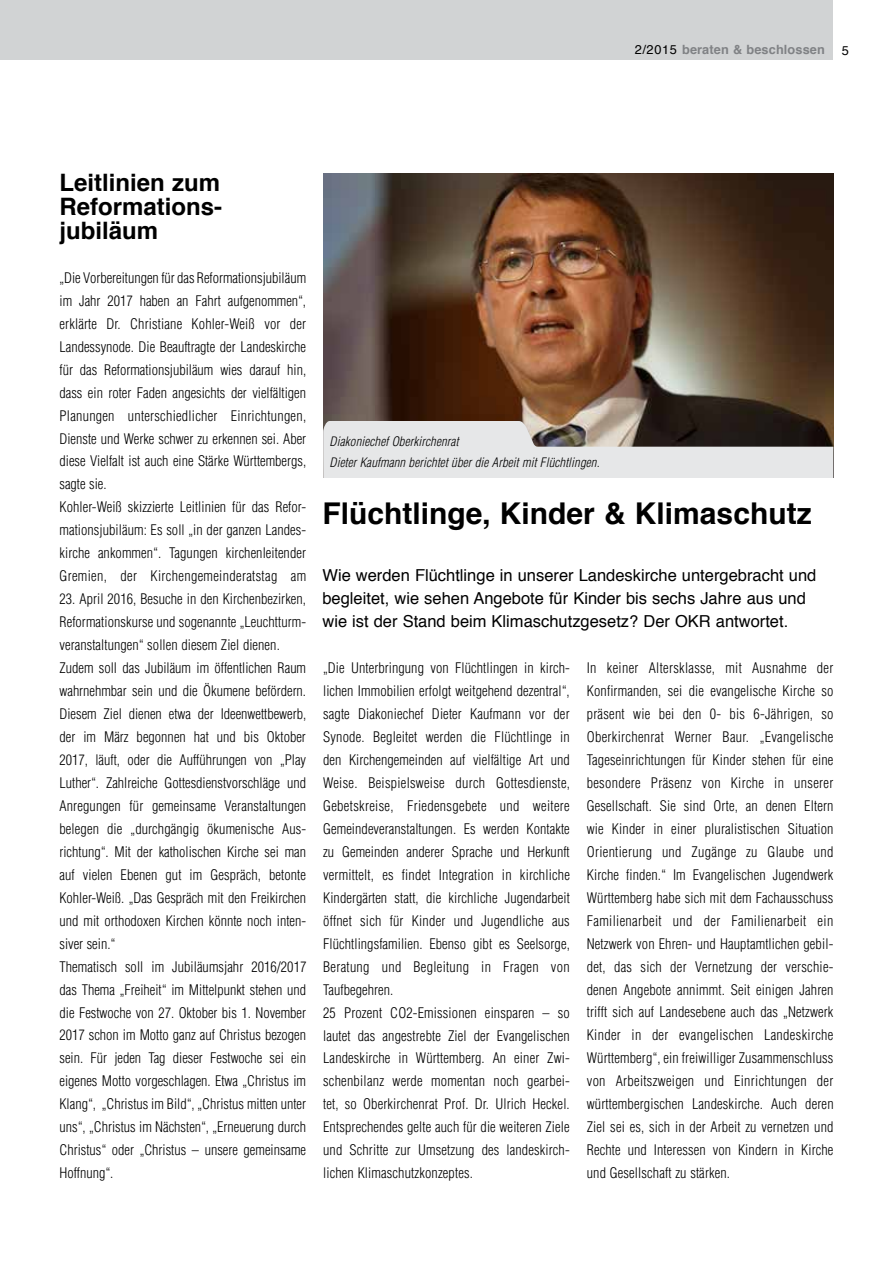
<style>
.page{position:relative;width:893px;height:1263px;background:#fff}
.page>*{position:absolute;margin:0;border:0;box-sizing:border-box;transform-origin:0 0}
.t1{font:700 30px "Helvetica";color:#000}
.t2{font:700 24px/24px "Helvetica";color:#000;text-align:justify}
.t3{font:16.5px/23px "Helvetica";color:#000}
.t4{font:300 condensed 14.25px/23px "Helvetica LT Std";letter-spacing:.005em;color:#000}
.t5{font:italic 300 condensed 12.75px/21px "Helvetica LT Std";letter-spacing:.01em;color:#000}
.t6{font:700 12.75px "Helvetica";letter-spacing:.01em;color:#808285}
.t7{font:12.75px "Helvetica";color:#000}
.s1{font-weight:400;color:#000}
</style>
<div class="page">
<div style="left:0;top:0;width:833px;height:60px;background:#d1d3d4"></div>
<img style="left:323px;top:174px;width:510px;height:247px">
<svg style="left:323px;top:421px;width:510px;height:57px;background:#bcbab9"></svg>
<p class="t6" style="left:635px;top:39px;width:192px"><span class="s1">2/2015</span> beraten &amp; beschlossen</p>
<p class="t7" style="left:842px;top:40px;width:9px">5</p>
<h2 class="t2" style="left:60px;top:171px;width:164px">Leitlinien zum Reformations&shy;jubiläum</h2>
<p class="t4" style="left:60px;top:266px;width:248px">„Die Vorbereitungen für das Reformationsjubiläum im Jahr 2017 haben an Fahrt aufgenommen“, erklärte Dr. Christiane Kohler-Weiß vor der Landessynode. Die Beauftragte der Landeskirche für das Reformationsjubiläum wies darauf hin, dass ein roter Faden angesichts der vielfältigen Planungen unterschiedlicher Einrichtungen, Dienste und Werke schwer zu erkennen sei. Aber diese Vielfalt ist auch eine Stärke Württembergs, sagte sie.<br>Kohler-Weiß skizzierte Leitlinien für das Refor&shy;mationsjubiläum: Es soll „in der ganzen Landes&shy;kirche ankommen“. Tagungen kirchenleitender Gremien, der Kirchengemeinderatstag am</p>
<p class="t4" style="left:60px;top:587px;width:248px">23. April 2016, Besuche in den Kirchenbezirken, Reformationskurse und sogenannte „Leuchtturm&shy;veranstaltungen“ sollen diesem Ziel dienen.<br>Zudem soll das Jubiläum im öffentlichen Raum wahrnehmbar sein und die Ökumene befördern.<br>Diesem Ziel dienen etwa der Ideenwettbewerb, der im März begonnen hat und bis Oktober 2017, läuft, oder die Aufführungen von „Play Luther“. Zahlreiche Gottesdienstvorschläge und Anregungen für gemeinsame Veranstaltungen belegen die „durchgängig ökumenische Aus&shy;richtung“. Mit der katholischen Kirche sei man auf vielen Ebenen gut im Gespräch, betonte Kohler-Weiß. „Das Gespräch mit den Freikirchen und mit orthodoxen Kirchen könnte noch inten&shy;siver sein.“<br>Thematisch soll im Jubiläumsjahr 2016/2017 das Thema „Freiheit“ im Mittelpunkt stehen und die Festwoche von 27. Oktober bis 1. November 2017 schon im Motto ganz auf Christus bezogen sein. Für jeden Tag dieser Festwoche sei ein eigenes Motto vorgeschlagen. Etwa „Christus im Klang“, „Christus im Bild“, „Christus mitten unter uns“, „Christus im Nächsten“, „Erneuerung durch Christus“ oder „Christus – unsere gemeinsame Hoffnung“.</p>
<p class="t5" style="left:330px;top:431px;width:271px">Diakoniechef Oberkirchenrat<br>Dieter Kaufmann berichtet über die Arbeit mit Flüchtlingen.</p>
<h1 class="t1" style="left:322px;top:489px;width:491px">Flüchtlinge, Kinder &amp; Klimaschutz</h1>
<p class="t3" style="left:322px;top:564px;width:495px">Wie werden Flüchtlinge in unserer Landeskirche untergebracht und begleitet, wie sehen Angebote für Kinder bis sechs Jahre aus und wie ist der Stand beim Klimaschutzgesetz? Der OKR antwortet.</p>
<p class="t4" style="left:323px;top:656px;width:248px">„Die Unterbringung von Flüchtlingen in kirch&shy;lichen Immobilien erfolgt weitgehend dezentral“, sagte Diakoniechef Dieter Kaufmann vor der Synode. Begleitet werden die Flüchtlinge in den Kirchengemeinden auf vielfältige Art und Weise. Beispielsweise durch Gottesdienste, Gebetskreise, Friedensgebete und weitere Gemeindeveranstaltungen. Es werden Kontakte zu Gemeinden anderer Sprache und Herkunft vermittelt, es findet Integration in kirchliche Kindergärten statt, die kirchliche Jugendarbeit öffnet sich für Kinder und Jugendliche aus Flüchtlingsfamilien. Ebenso gibt es Seelsorge, Beratung und Begleitung in Fragen von Taufbegehren.<br>25 Prozent CO2-Emissionen einsparen – so lautet das angestrebte Ziel der Evangelischen Landeskirche in Württemberg. An einer Zwi&shy;schenbilanz werde momentan noch gearbei&shy;tet, so Oberkirchenrat Prof. Dr. Ulrich Heckel.<br>Entsprechendes gelte auch für die weiteren Ziele und Schritte zur Umsetzung des landeskirch&shy;lichen Klimaschutzkonzeptes.</p>
<p class="t4" style="left:587px;top:656px;width:248px;text-align:justify">In keiner Altersklasse, mit Ausnahme der Konfirmanden, sei die evangelische Kirche so präsent wie bei den 0- bis 6-Jährigen, so Oberkirchenrat Werner Baur. „Evangelische Tageseinrichtungen für Kinder stehen für eine besondere Präsenz von Kirche in unserer Gesellschaft. Sie sind Orte, an denen Eltern wie Kinder in einer pluralistischen Situation Orientierung und Zugänge zu Glaube und Kirche finden.“ Im Evangelischen Jugendwerk Württemberg habe sich mit dem Fachausschuss Familienarbeit und der Familienarbeit ein Netzwerk von Ehren- und Hauptamtlichen gebil&shy;det, das sich der Vernetzung der verschie&shy;denen Angebote annimmt. Seit einigen Jahren trifft sich auf Landesebene auch das „Netzwerk Kinder in der evangelischen Landeskirche Württemberg“, ein freiwilliger Zusammenschluss von Arbeitszweigen und Einrichtungen der württembergischen Landeskirche. Auch deren Ziel sei es, sich in der Arbeit zu vernetzen und Rechte und Interessen von Kindern in Kirche und Gesellschaft zu stärken.</p>
</div>
